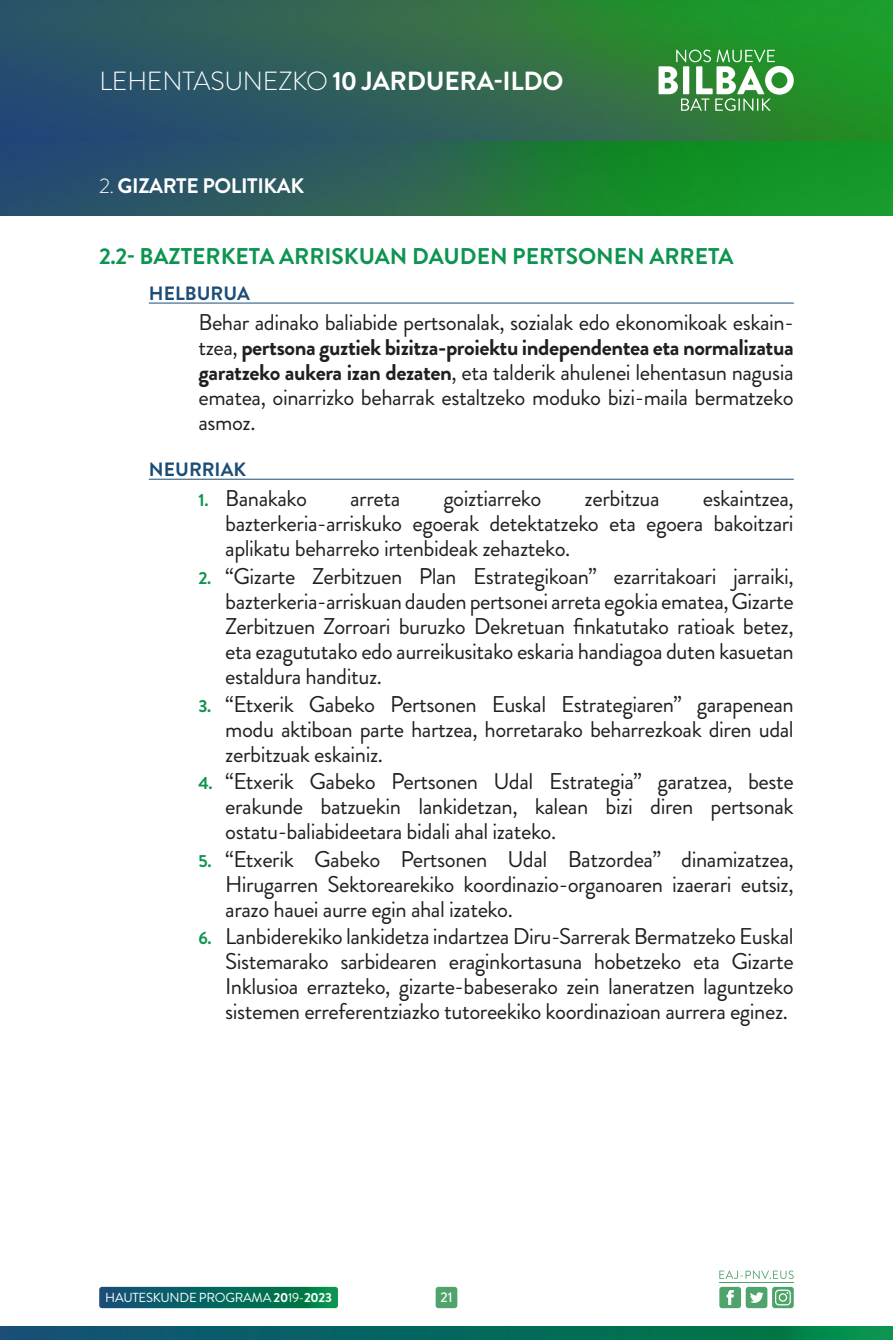
<style>
.page{position:relative;width:893px;height:1340px;background:#fff}
.page>*{position:absolute;margin:0;border:0;box-sizing:border-box;transform-origin:0 0}
.t1{font:700 26.25px "Brandon Grotesque";letter-spacing:-.01em;color:#fff}
.t2{font:22.75px/25px "Brandon Grotesque";letter-spacing:-.02em;color:#231f20;text-align:justify}
.t3{font:700 22.75px "Brandon Grotesque";color:#0d9450}
.t4{font:700 21px "Brandon Grotesque";letter-spacing:-.02em;color:#fff}
.t5{font:700 19.25px "Brandon Grotesque";color:#1d4d77}
.t6{font:500 14px "Brandon Grotesque";color:#fff}
.t7{font:13.12px "Brandon Grotesque";letter-spacing:-.02em;color:#fff}
.s1{font-weight:300}
.s2{font-weight:700}
.s3{font-weight:700;font-size:17.5px;color:#0d9450}
</style>
<div class="page">
<img style="left:0;top:0;width:893px;height:216px">
<svg style="left:658px;top:50px;width:136px;height:61px"></svg>
<svg style="left:99px;top:1286px;width:239px;height:22px;background:#197469"></svg>
<svg style="left:105px;top:1292px;width:227px;height:10px;background:#06685d"></svg>
<svg style="left:719px;top:1286px;width:75px;height:22px"></svg>
<svg style="left:719px;top:1270px;width:75px;height:8px"></svg>
<hr style="left:719px;top:1282px;width:75px;height:1px;background:#4fa46b">
<div style="left:436px;top:1286px;width:21px;height:22px;background:#4fa46b;border-radius:3px"></div>
<svg style="left:0;top:1326px;width:893px;height:13px;background:#06685d"></svg>
<hr style="left:149px;top:302px;width:645px;height:1px;background:#1d4d77">
<hr style="left:149px;top:479px;width:645px;height:1px;background:#1d4d77">
<p class="t1" style="left:99px;top:63px;width:466px"><span class="s1">LEHENTASUNEZKO</span> 10 JARDUERA-ILDO</p>
<p class="t4" style="left:99px;top:171px;width:206px"><span class="s1">2.</span> GIZARTE POLITIKAK</p>
<p class="t3" style="left:99px;top:240px;width:636px">2.2- BAZTERKETA ARRISKUAN DAUDEN PERTSONEN ARRETA</p>
<p class="t5" style="left:149px;top:280px;width:102px">HELBURUA</p>
<p class="t2" style="left:198px;top:310px;width:597px">Behar adinako baliabide pertsonalak, sozialak edo ekonomikoak eskain&shy;tzea, <span class="s2">pertsona guztiek bizitza-proiektu independentea eta normalizatua garatzeko aukera izan dezaten</span>, eta talderik ahulenei lehentasun nagusia ematea, oinarrizko beharrak estaltzeko moduko bizi-maila bermatzeko asmoz.</p>
<p class="t5" style="left:149px;top:456px;width:99px">NEURRIAK</p>
<p class="t2" style="left:198px;top:486px;width:110px"><span class="s3">1.</span> Banakako</p>
<p class="t2" style="left:350px;top:486px;width:52px">arreta</p>
<p class="t2" style="left:443px;top:486px;width:100px">goiztiarreko</p>
<p class="t2" style="left:585px;top:486px;width:77px">zerbitzua</p>
<p class="t2" style="left:225px;top:486px;width:570px;text-indent:477px">eskaintzea, bazterkeria-arriskuko egoerak detektatzeko eta egoera bakoitzari aplikatu beharreko irtenbideak zehazteko.</p>
<p class="t2" style="left:225px;top:564px;width:570px;text-indent:-27px"><span class="s3">2.</span> “Gizarte Zerbitzuen Plan Estrategikoan” ezarritakoari jarraiki, bazterkeria-arriskuan dauden pertsonei arreta egokia ematea, Gizarte Zerbitzuen Zorroari buruzko Dekretuan finkatutako ratioak betez, eta ezagututako edo aurreikusitako eskaria handiagoa duten kasuetan estaldura handituz.</p>
<p class="t2" style="left:225px;top:691px;width:570px;text-indent:-27px"><span class="s3">3.</span> “Etxerik Gabeko Pertsonen Euskal Estrategiaren” garapenean modu aktiboan parte hartzea, horretarako beharrezkoak diren udal zerbitzuak eskainiz.</p>
<p class="t2" style="left:225px;top:769px;width:570px;text-indent:-27px"><span class="s3">4.</span> “Etxerik Gabeko Pertsonen Udal Estrategia” garatzea, beste erakunde batzuekin lankidetzan, kalean bizi diren pertsonak ostatu-baliabideetara bidali ahal izateko.</p>
<p class="t2" style="left:225px;top:846px;width:570px;text-indent:-27px"><span class="s3">5.</span> “Etxerik Gabeko Pertsonen Udal Batzordea” dinamizatzea, Hirugarren Sektorearekiko koordinazio-organoaren izaerari eutsiz, arazo hauei aurre egin ahal izateko.</p>
<p class="t2" style="left:225px;top:924px;width:570px;text-indent:-27px"><span class="s3">6.</span> Lanbiderekiko lankidetza indartzea Diru-Sarrerak Bermatzeko Euskal Sistemarako sarbidearen eraginkortasuna hobetzeko eta Gizarte Inklusioa errazteko, gizarte-babeserako zein laneratzen laguntzeko sistemen erreferentziazko tutoreekiko koordinazioan aurrera eginez.</p>
<p class="t7" style="left:105px;top:1288px;width:228px">HAUTESKUNDE PROGRAMA <span class="s2">20</span>19-<span class="s2">2023</span></p>
<p class="t6" style="left:440px;top:1287px;width:14px">21</p>
</div>
